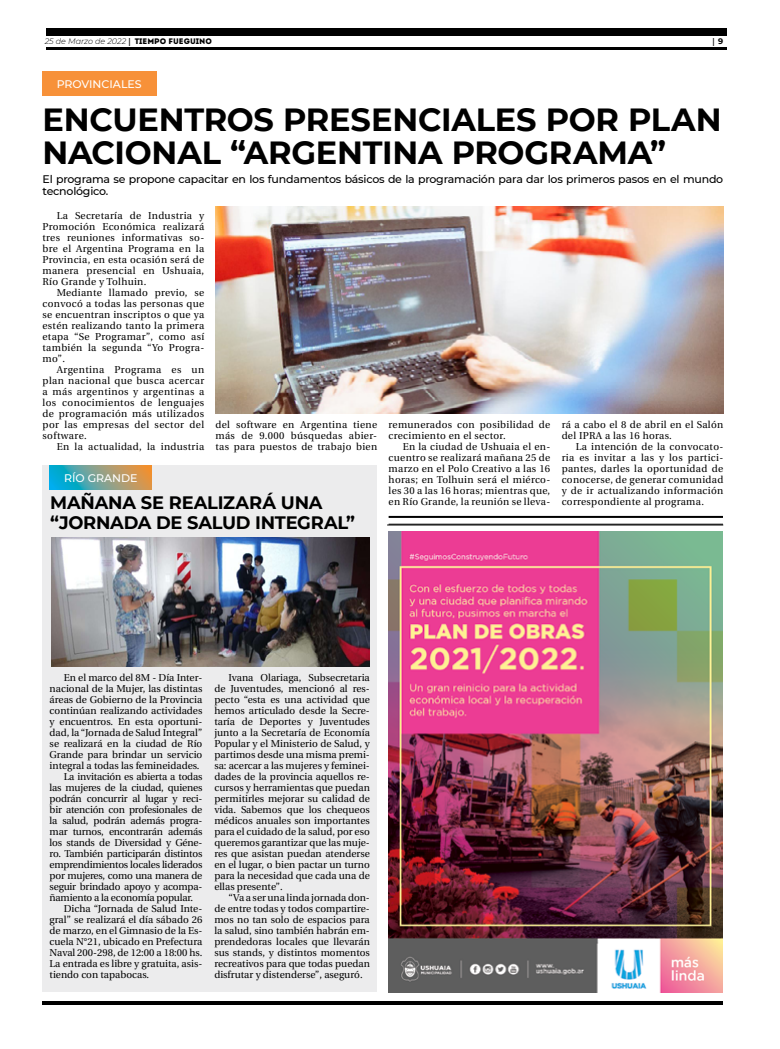
<style>
.page{position:relative;width:780px;height:1049px;background:#fff}
.page>*{position:absolute;margin:0;border:0;box-sizing:border-box;transform-origin:0 0}
.t1{font:700 32px/33px "Montserrat";letter-spacing:-.005em;color:#000}
.t2{font:700 18px "Montserrat";letter-spacing:-.01em;color:#000}
.t3{font:500 11px/12px "Montserrat";letter-spacing:-.02em;color:#000}
.t4{font:500 11px "Montserrat";color:#fff}
.t5{font:10px/11px "Utopia";color:#000;text-align:justify}
.t6{font:10px "Utopia";letter-spacing:-.02em;color:#000}
.t7{font:10px/11px "Utopia";letter-spacing:.03em;color:#000}
.t8{font:italic 300 8px "Montserrat";color:#000}
.t9{font:700 8px "Utopia";color:#000}
.s1{font-family:"Utopia";font-weight:700;font-style:normal}
.s2{font-family:"Intro";font-weight:400;font-style:normal}
.s3{font-family:"Montserrat"}
</style>
<div class="page">
<hr style="left:46px;top:48px;width:680px;height:2px;background:#000">
<div style="left:46px;top:28px;width:680px;height:7px;background:#000"></div>
<hr style="left:43px;top:1001px;width:680px;height:4px;background:#000">
<hr style="left:387px;top:524px;width:336px;height:1px;background:#000">
<img style="left:388px;top:531px;width:334px;height:461px">
<hr style="left:388px;top:516px;width:335px;height:2px;background:#000">
<div style="left:43px;top:466px;width:334px;height:526px;background:#ececed"></div>
<div style="left:43px;top:72px;width:114px;height:24px;background:#f79139"></div>
<img style="left:215px;top:207px;width:508px;height:207px">
<svg style="left:50px;top:466px;width:101px;height:24px;background:#76a190"></svg>
<img style="left:51px;top:537px;width:319px;height:130px">
<p class="t8" style="left:45px;top:36px;width:169px">25 de Marzo de 2022 <span class="s1">|</span> <span class="s2">TIEMPO FUEGUINO</span></p>
<p class="t9" style="left:712px;top:37px;width:12px">| <span class="s3">9</span></p>
<p class="t4" style="left:57px;top:76px;width:86px">PROVINCIALES</p>
<h1 class="t1" style="left:43px;top:101px;width:680px">ENCUENTROS PRESENCIALES POR PLAN<br>NACIONAL “ARGENTINA PROGRAMA”</h1>
<p class="t3" style="left:43px;top:172px;width:682px">El programa se propone capacitar en los fundamentos básicos de la programación para dar los primeros pasos en el mundo tecnológico.</p>
<p class="t5" style="left:43px;top:210px;width:163px;text-indent:14px">La Secretaría de Industria y Promoción Económica realizará tres reuniones informativas so&shy;bre el Argentina Programa en la Provincia, en esta ocasión será de manera presencial en Ushuaia, Río Grande y Tolhuin.</p>
<p class="t5" style="left:43px;top:287px;width:163px;text-indent:14px">Mediante llamado previo, se convocó a todas las personas que se encuentran inscriptos o que ya estén realizando tanto la primera etapa “Se Programar”, como así también la segunda “Yo Progra&shy;mo”.</p>
<p class="t5" style="left:43px;top:364px;width:163px;text-indent:14px">Argentina Programa es un plan nacional que busca acercar a más argentinos y argentinas a los conocimientos de lenguajes de programación más utilizados por las empresas del sector del software.</p>
<p class="t7" style="left:57px;top:441px;width:149px">En la actualidad, la industria</p>
<p class="t5" style="left:215px;top:419px;width:163px">del software en Argentina tiene más de 9.000 búsquedas abier&shy;tas para puestos de trabajo bien</p>
<p class="t7" style="left:388px;top:419px;width:163px">remunerados con posibilidad de crecimiento en el sector.</p>
<p class="t7" style="left:561px;top:419px;width:163px">rá a cabo el 8 de abril en el Salón del IPRA a las 16 horas.</p>
<p class="t5" style="left:561px;top:441px;width:163px;text-indent:14px">La intención de la convocato&shy;ria es invitar a las y los partici&shy;pantes, darles la oportunidad de conocerse, de generar comunidad y de ir actualizando información</p>
<p class="t5" style="left:388px;top:441px;width:163px;text-indent:14px">En la ciudad de Ushuaia el en&shy;cuentro se realizará mañana 25 de marzo en el Polo Creativo a las 16 horas; en Tolhuin será el miérco&shy;les 30 a las 16 horas; mientras que, en Río Grande, la reunión se lleva-</p>
<p class="t4" style="left:64px;top:470px;width:75px">RÍO GRANDE</p>
<h2 class="t2" style="left:50px;top:489px;width:274px">MAÑANA SE REALIZARÁ UNA</h2>
<p class="t7" style="left:561px;top:496px;width:144px">correspondiente al programa.</p>
<h2 class="t2" style="left:50px;top:509px;width:306px">“JORNADA DE SALUD INTEGRAL”</h2>
<p class="t5" style="left:64px;top:672px;width:140px">En el marco del 8M - Día Inter-</p>
<p class="t5" style="left:50px;top:683px;width:154px">nacional de la Mujer, las distintas</p>
<p class="t5" style="left:50px;top:694px;width:154px">áreas de Gobierno de la Provincia</p>
<p class="t5" style="left:50px;top:705px;width:154px">continúan realizando actividades</p>
<p class="t5" style="left:50px;top:716px;width:154px">y encuentros. En esta oportuni-</p>
<p class="t5" style="left:50px;top:727px;width:154px">dad, la “Jornada de Salud Integral”</p>
<p class="t5" style="left:50px;top:738px;width:154px">se realizará en la ciudad de Río</p>
<p class="t5" style="left:50px;top:749px;width:154px">Grande para brindar un servicio</p>
<p class="t5" style="left:50px;top:760px;width:151px">integral a todas las femineidades.</p>
<p class="t6" style="left:64px;top:771px;width:140px">La invitación es abierta a todas</p>
<p class="t6" style="left:50px;top:782px;width:154px">las mujeres de la ciudad, quienes</p>
<p class="t6" style="left:50px;top:793px;width:154px">podrán concurrir al lugar y reci-</p>
<p class="t6" style="left:50px;top:804px;width:154px">bir atención con profesionales de</p>
<p class="t6" style="left:50px;top:815px;width:154px">la salud, podrán además progra-</p>
<p class="t6" style="left:50px;top:826px;width:154px">mar turnos, encontrarán además</p>
<p class="t6" style="left:50px;top:837px;width:154px">los stands de Diversidad y Géne-</p>
<p class="t6" style="left:50px;top:848px;width:154px">ro. También participarán distintos</p>
<p class="t6" style="left:50px;top:859px;width:154px">emprendimientos locales liderados</p>
<p class="t6" style="left:50px;top:870px;width:154px">por mujeres, como una manera de</p>
<p class="t6" style="left:50px;top:881px;width:154px">seguir brindado apoyo y acompa-</p>
<p class="t6" style="left:50px;top:892px;width:145px">ñamiento a la economía popular.</p>
<p class="t5" style="left:64px;top:903px;width:140px">Dicha “Jornada de Salud Inte-</p>
<p class="t5" style="left:50px;top:914px;width:154px">gral” se realizará el día sábado 26</p>
<p class="t5" style="left:50px;top:925px;width:154px">de marzo, en el Gimnasio de la Es-</p>
<p class="t5" style="left:50px;top:936px;width:154px">cuela N°21, ubicado en Prefectura</p>
<p class="t5" style="left:50px;top:947px;width:154px">Naval 200-298, de 12:00 a 18:00 hs.</p>
<p class="t5" style="left:50px;top:958px;width:154px">La entrada es libre y gratuita, asis-</p>
<p class="t5" style="left:50px;top:969px;width:101px">tiendo con tapabocas.</p>
<p class="t5" style="left:214px;top:672px;width:157px;text-indent:14px">Ivana Olariaga, Subsecretaria de Juventudes, mencionó al res&shy;pecto “esta es una actividad que hemos articulado desde la Secre&shy;taría de Deportes y Juventudes junto a la Secretaría de Economía Popular y el Ministerio de Salud, y partimos desde una misma premi&shy;sa: acercar a las mujeres y feminei&shy;dades de la provincia aquellos re&shy;cursos y herramientas que puedan permitirles mejorar su calidad de vida. Sabemos que los chequeos médicos anuales son importantes para el cuidado de la salud, por eso queremos garantizar que las muje&shy;res que asistan puedan atenderse en el lugar, o bien pactar un turno para la necesidad que cada una de ellas presente”.</p>
<p class="t5" style="left:214px;top:892px;width:157px;text-indent:14px">“Va a ser una linda jornada don&shy;de entre todas y todos compartire&shy;mos no tan solo de espacios para la salud, sino también habrán em&shy;prendedoras locales que llevarán sus stands, y distintos momentos recreativos para que todas puedan disfrutar y distenderse”, aseguró.</p>
</div>
